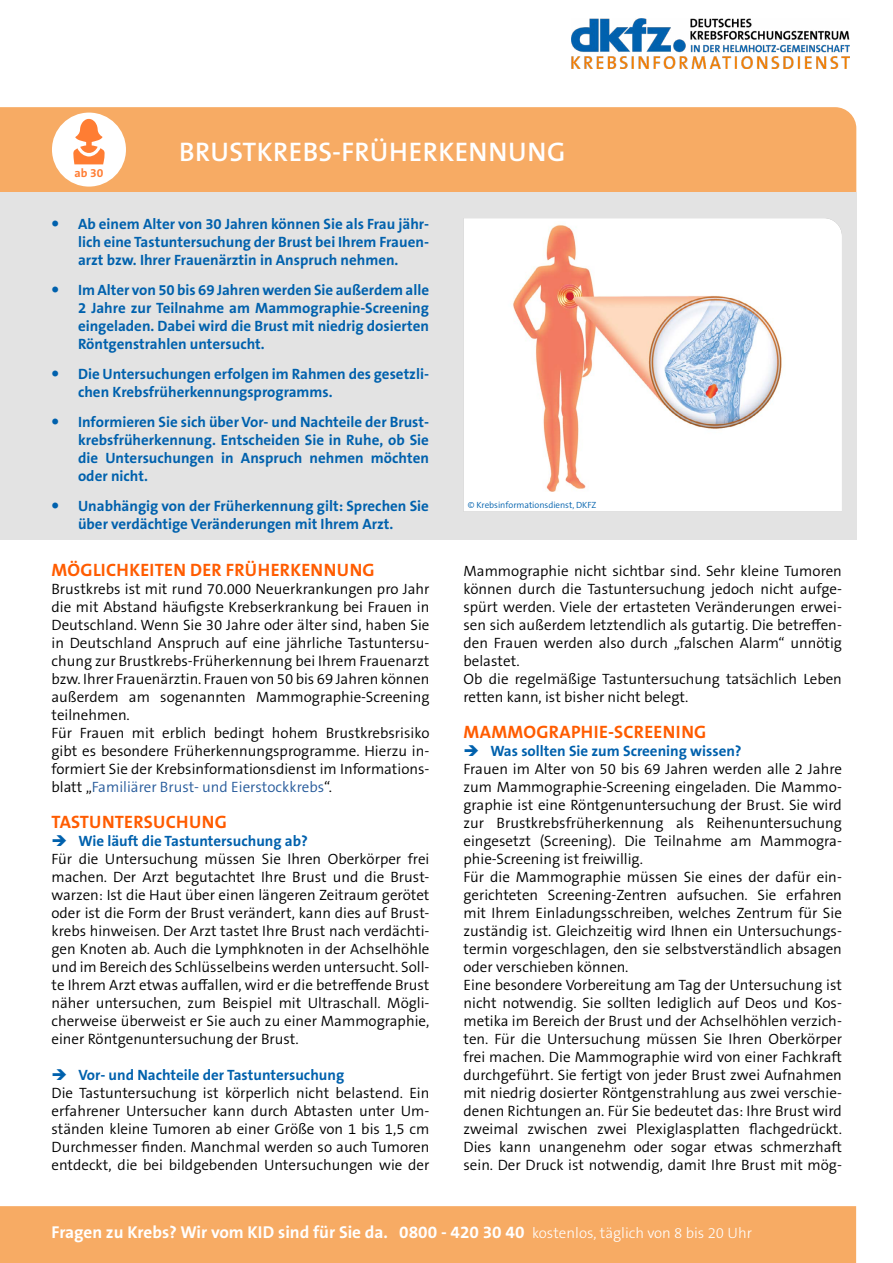
<style>
.page{position:relative;width:893px;height:1263px;background:#fff}
.page>*{position:absolute;margin:0;border:0;box-sizing:border-box;transform-origin:0 0}
.IBlatt_Überschrift{font:600 27px "The Sans B W6";letter-spacing:.015em;color:#fff}
.Headline_Orange_ls{font:700 18px "The Sans B W7";letter-spacing:.015em;color:#ff5c00}
.kurz_und_bündig_ohne{font:700 17.25px "The Sans B W7";color:#fff}
.Fließtext_ls{font:300 15px/18px "The Sans B W4";color:#000;text-align:justify}
.Aufzaehlung_Dots_bla{font:700 15px/18px "The Sans B W7";color:#0061ad;text-align:justify}
.Aufzaehlung_Blau_ls{font:700 15px "The Sans B W7";color:#0061ad}
.Subline_2{font:700 12px "The Sans B W7";color:#ff7d33}
.Copyright{font:300 9px "The Sans B W4";letter-spacing:-.005em;color:#0061ad}
.s1{color:#275b9b}
.s2{font-family:"The Sans B W3";font-weight:300;font-size:15px}
</style>
<div class="page">
<div style="left:0;top:107px;width:856px;height:85px;background:#f7ab64"></div>
<div style="left:0;top:192px;width:857px;height:348px;background:#e3e3e3"></div>
<img style="left:571px;top:19px;width:279px;height:50px">
<div style="left:52px;top:113px;width:74px;height:74px;background:#fff;border-radius:50%"></div>
<svg style="left:73px;top:119px;width:32px;height:45px"></svg>
<div style="left:464px;top:218px;width:378px;height:293px;background:#fff"></div>
<img style="left:503px;top:222px;width:306px;height:270px">
<div style="left:0;top:1206px;width:856px;height:57px;background:#f7ab64"></div>
<p class="Subline_2" style="left:75px;top:166px;width:30px">ab 30</p>
<h1 class="IBlatt_Überschrift" style="left:179px;top:134px;width:388px">BRUSTKREBS-FRÜHERKENNUNG</h1>
<p class="Aufzaehlung_Dots_bla" style="left:78px;top:215px;width:352px">Ab einem Alter von 30 Jahren können Sie als Frau jähr&shy;lich eine Tastuntersuchung der Brust bei Ihrem Frauen&shy;arzt bzw. Ihrer Frauenärztin in Anspruch nehmen.</p>
<p class="Aufzaehlung_Dots_bla" style="left:78px;top:281px;width:353px">Im Alter von 50 bis 69 Jahren werden Sie außerdem alle 2 Jahre zur Teilnahme am Mammographie-Screening eingeladen. Dabei wird die Brust mit niedrig dosierten Röntgenstrahlen untersucht.</p>
<p class="Aufzaehlung_Dots_bla" style="left:78px;top:365px;width:352px">Die Untersuchungen erfolgen im Rahmen des gesetzli&shy;chen Krebsfrüherkennungsprogramms.</p>
<p class="Aufzaehlung_Dots_bla" style="left:78px;top:413px;width:352px">Informieren Sie sich über Vor- und Nachteile der Brust&shy;krebsfrüherkennung. Entscheiden Sie in Ruhe, ob Sie die Untersuchungen in Anspruch nehmen möchten oder nicht.</p>
<p class="Aufzaehlung_Dots_bla" style="left:78px;top:497px;width:352px">Unabhängig von der Früherkennung gilt: Sprechen Sie über verdächtige Veränderungen mit Ihrem Arzt.</p>
<p class="Copyright" style="left:468px;top:500px;width:130px">© Krebsinformationsdienst, DKFZ</p>
<h2 class="Headline_Orange_ls" style="left:52px;top:558px;width:325px">MÖGLICHKEITEN DER FRÜHERKENNUNG</h2>
<p class="Fließtext_ls" style="left:51px;top:580px;width:379px">Brustkrebs ist mit rund 70.000 Neuerkrankungen pro Jahr die mit Abstand häufigste Krebserkrankung bei Frauen in Deutschland. Wenn Sie 30 Jahre oder älter sind, haben Sie in Deutschland Anspruch auf eine jährliche Tastuntersu&shy;chung zur Brustkrebs-Früherkennung bei Ihrem Frauenarzt bzw. Ihrer Frauenärztin. Frauen von 50 bis 69 Jahren können außerdem am sogenannten Mammographie-Screening teilnehmen.</p>
<p class="Fließtext_ls" style="left:51px;top:724px;width:379px">Für Frauen mit erblich bedingt hohem Brustkrebsrisiko gibt es besondere Früherkennungsprogramme. Hierzu in&shy;formiert Sie der Krebsinformationsdienst im Informations&shy;blatt „<span class="s1">Familiärer Brust- und Eierstockkrebs</span>“.</p>
<h2 class="Headline_Orange_ls" style="left:52px;top:810px;width:177px">TASTUNTERSUCHUNG</h2>
<p class="Aufzaehlung_Blau_ls" style="left:78px;top:831px;width:231px">Wie läuft die Tastuntersuchung ab?</p>
<p class="Fließtext_ls" style="left:51px;top:850px;width:380px">Für die Untersuchung müssen Sie Ihren Oberkörper frei machen. Der Arzt begutachtet Ihre Brust und die Brust&shy;warzen: Ist die Haut über einen längeren Zeitraum gerötet oder ist die Form der Brust verändert, kann dies auf Brust&shy;krebs hinweisen. Der Arzt tastet Ihre Brust nach verdächti&shy;gen Knoten ab. Auch die Lymphknoten in der Achselhöhle und im Bereich des Schlüsselbeins werden untersucht. Soll&shy;te Ihrem Arzt etwas auffallen, wird er die betreffende Brust näher untersuchen, zum Beispiel mit Ultraschall. Mögli&shy;cherweise überweist er Sie auch zu einer Mammographie, einer Röntgenuntersuchung der Brust.</p>
<p class="Aufzaehlung_Blau_ls" style="left:78px;top:1065px;width:267px">Vor- und Nachteile der Tastuntersuchung</p>
<p class="Fließtext_ls" style="left:51px;top:1084px;width:379px">Die Tastuntersuchung ist körperlich nicht belastend. Ein erfahrener Untersucher kann durch Abtasten unter Um&shy;ständen kleine Tumoren ab einer Größe von 1 bis 1,5 cm Durchmesser finden. Manchmal werden so auch Tumoren entdeckt, die bei bildgebenden Untersuchungen wie der</p>
<p class="Fließtext_ls" style="left:463px;top:562px;width:380px">Mammographie nicht sichtbar sind. Sehr kleine Tumoren können durch die Tastuntersuchung jedoch nicht aufge&shy;spürt werden. Viele der ertasteten Veränderungen erwei&shy;sen sich außerdem letztendlich als gutartig. Die betreffen&shy;den Frauen werden also durch „falschen Alarm“ unnötig belastet.</p>
<p class="Fließtext_ls" style="left:463px;top:670px;width:380px">Ob die regelmäßige Tastuntersuchung tatsächlich Leben retten kann, ist bisher nicht belegt.</p>
<h2 class="Headline_Orange_ls" style="left:464px;top:720px;width:244px">MAMMOGRAPHIE-SCREENING</h2>
<p class="Aufzaehlung_Blau_ls" style="left:490px;top:741px;width:253px">Was sollten Sie zum Screening wissen?</p>
<p class="Fließtext_ls" style="left:463px;top:760px;width:380px">Frauen im Alter von 50 bis 69 Jahren werden alle 2 Jahre zum Mammographie-Screening eingeladen. Die Mammo&shy;graphie ist eine Röntgenuntersuchung der Brust. Sie wird zur Brustkrebsfrüherkennung als Reihenuntersuchung eingesetzt (Screening). Die Teilnahme am Mammogra&shy;phie-Screening ist freiwillig.</p>
<p class="Fließtext_ls" style="left:463px;top:868px;width:380px">Für die Mammographie müssen Sie eines der dafür ein&shy;gerichteten Screening-Zentren aufsuchen. Sie erfahren mit Ihrem Einladungsschreiben, welches Zentrum für Sie zuständig ist. Gleichzeitig wird Ihnen ein Untersuchungs&shy;termin vorgeschlagen, den sie selbstverständlich absagen oder verschieben können.</p>
<p class="Fließtext_ls" style="left:463px;top:976px;width:380px">Eine besondere Vorbereitung am Tag der Untersuchung ist nicht notwendig. Sie sollten lediglich auf Deos und Kos&shy;metika im Bereich der Brust und der Achselhöhlen verzich&shy;ten. Für die Untersuchung müssen Sie Ihren Oberkörper frei machen. Die Mammographie wird von einer Fachkraft durchgeführt. Sie fertigt von jeder Brust zwei Aufnahmen mit niedrig dosierter Röntgenstrahlung aus zwei verschie&shy;denen Richtungen an. Für Sie bedeutet das: Ihre Brust wird zweimal zwischen zwei Plexiglasplatten flachgedrückt.<br>Dies kann unangenehm oder sogar etwas schmerzhaft sein. Der Druck ist notwendig, damit Ihre Brust mit mög-</p>
<p class="kurz_und_bündig_ohne" style="left:51px;top:1220px;width:702px">Fragen zu Krebs? Wir vom KID sind für Sie da. 0800 - 420 30 40 <span class="s2">kostenlos, täglich von 8 bis 20 Uhr</span></p>
</div>
